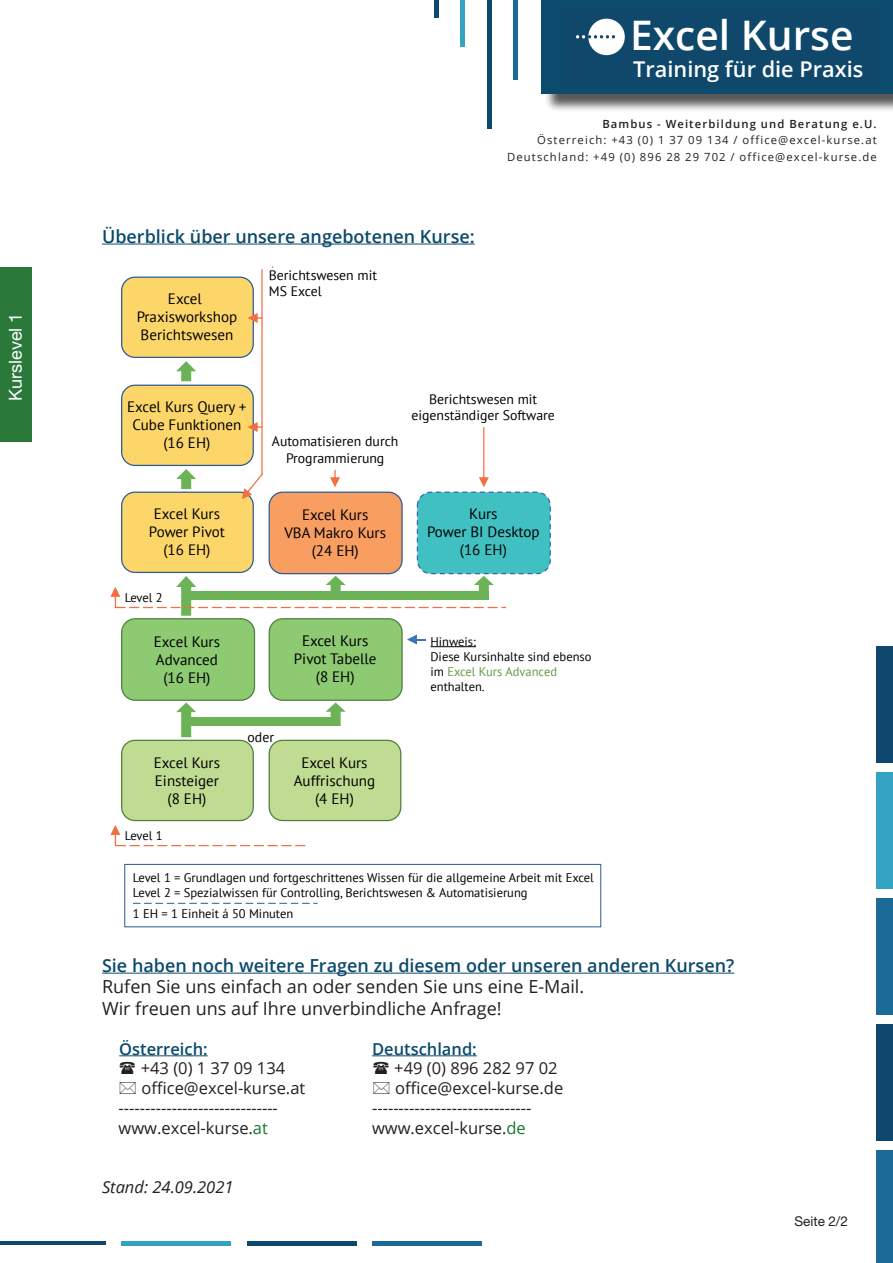
<style>
.page{position:relative;width:893px;height:1263px;background:#fff}
.page>*{position:absolute;margin:0;border:0;box-sizing:border-box;transform-origin:0 0}
.t1{font:600 40.8px "Open Sans";color:#fff}
.t2{font:600 21.75px "Open Sans";color:#fff}
.t3{font:600 18px "Open Sans";color:#0c4a6c}
.t4{font:18px/21.6px "Open Sans";color:#231f20}
.t5{font:18px "Helvetica Neue LT Std";color:#fff}
.t6{font:16.5px "Open Sans";color:#231f20}
.t7{font:600 16.5px "Open Sans";color:#0c4a6c}
.t8{font:italic 16.5px "Open Sans";color:#231f20}
.t9{font:15px/18px "PT Sans";color:#000001;text-align:center}
.t10{font:13.8px/16.5px "PT Sans";color:#000001;text-align:center}
.t11{font:13.5px "Helvetica Neue LT Std";color:#231f20}
.t12{font:12.6px/15px "PT Sans";color:#000001}
.t13{font:11.25px/16.5px "Open Sans";letter-spacing:.1em;color:#231f20;text-align:right}
.t14{font:600 11.25px "Open Sans";letter-spacing:.1em;color:#231f20}
.s1{color:#629c43}
.s2{color:#1a772c}
</style>
<div class="page">
<div style="left:877px;top:772px;width:16px;height:117px;background:#34a3c1"></div>
<div style="left:877px;top:646px;width:16px;height:117px;background:#0e486e"></div>
<div style="left:877px;top:898px;width:16px;height:117px;background:#1b6a98"></div>
<div style="left:877px;top:1024px;width:16px;height:117px;background:#0e486e"></div>
<hr style="left:0;top:1241px;width:105px;height:4px;background:#0e486e">
<hr style="left:122px;top:1241px;width:109px;height:4px;background:#34a3c1">
<hr style="left:247px;top:1241px;width:109px;height:4px;background:#0e486e">
<hr style="left:372px;top:1241px;width:110px;height:4px;background:#1b6a98">
<div style="left:877px;top:1150px;width:16px;height:113px;background:#1b6a98"></div>
<div style="left:434px;top:0;width:5px;height:17px;background:#0e486e"></div>
<hr style="left:461px;top:0;width:4px;height:47px;background:#34a3c1">
<hr style="left:487px;top:0;width:4px;height:129px;background:#0e486e">
<hr style="left:513px;top:0;width:4px;height:79px;background:#1b6a98">
<div style="left:544px;top:0;width:349px;height:113px;background:#231f20;opacity:.75"></div>
<div style="left:542px;top:0;width:351px;height:94px;background:#0c4b6d"></div>
<div style="left:564px;top:10px;width:316px;height:77px;background:#10486c"></div>
<div style="left:588px;top:19px;width:37px;height:36px;background:#fff;border-radius:50%"></div>
<svg style="left:576px;top:35px;width:39px;height:3px"></svg>
<div style="left:0;top:266px;width:31px;height:175px;background:#2a793b"></div>
<hr style="left:102px;top:244px;width:373px;height:1px;background:#0c4a6c">
<hr style="left:102px;top:973px;width:632px;height:1px;background:#0c4a6c">
<hr style="left:119px;top:1055px;width:89px;height:1px;background:#0c4a6c">
<hr style="left:372px;top:1055px;width:105px;height:1px;background:#0c4a6c">
<div style="left:122px;top:619px;width:132px;height:81px;background:#8dca72;border-radius:14px"></div>
<div style="left:121px;top:618px;width:134px;height:83px;border:1px solid #4e7f3c;border-radius:14px"></div>
<div style="left:122px;top:740px;width:131px;height:80px;background:#c0dc92;border-radius:13px"></div>
<div style="left:121px;top:740px;width:133px;height:81px;border:1px solid #4e7f3c;border-radius:13px"></div>
<hr style="left:261px;top:269px;width:2px;height:206px;background:#f36e43">
<div style="left:122px;top:385px;width:131px;height:80px;background:#fdd66a;border-radius:13px"></div>
<div style="left:121px;top:385px;width:133px;height:81px;border:1px solid #2a5b96;border-radius:13px"></div>
<svg style="left:176px;top:469px;width:20px;height:20px"></svg>
<svg style="left:110px;top:825px;width:196px;height:21px"></svg>
<svg style="left:176px;top:702px;width:20px;height:35px"></svg>
<div style="left:190px;top:718px;width:149px;height:8px;background:#6cb256"></div>
<svg style="left:326px;top:702px;width:20px;height:24px"></svg>
<div style="left:269px;top:619px;width:133px;height:81px;background:#8dca72;border-radius:14px"></div>
<div style="left:269px;top:618px;width:134px;height:83px;border:1px solid #4e7f3c;border-radius:14px"></div>
<div style="left:269px;top:492px;width:133px;height:82px;background:#f89e60;border-radius:14px"></div>
<div style="left:269px;top:492px;width:134px;height:82px;border:1px solid #2a5b96;border-radius:14px"></div>
<div style="left:122px;top:277px;width:131px;height:80px;background:#fdd66a;border-radius:13px"></div>
<div style="left:121px;top:277px;width:133px;height:81px;border:1px solid #2a5b96;border-radius:13px"></div>
<div style="left:122px;top:492px;width:131px;height:80px;background:#fdd66a;border-radius:13px"></div>
<div style="left:121px;top:492px;width:133px;height:81px;border:1px solid #2a5b96;border-radius:13px"></div>
<svg style="left:248px;top:422px;width:15px;height:10px"></svg>
<svg style="left:242px;top:474px;width:21px;height:25px"></svg>
<svg style="left:176px;top:361px;width:20px;height:20px"></svg>
<svg style="left:248px;top:313px;width:15px;height:10px"></svg>
<div style="left:124px;top:864px;width:477px;height:63px;border:1px solid #2a5b96"></div>
<svg style="left:133px;top:903px;width:185px;height:1px"></svg>
<hr style="left:430px;top:646px;width:46px;height:1px;background:#000001">
<svg style="left:407px;top:634px;width:19px;height:10px"></svg>
<div style="left:417px;top:492px;width:133px;height:82px;background:#41c0c2;border-radius:14px"></div>
<div style="left:417px;top:492px;width:134px;height:82px;border:1px dashed #3169b3;border-radius:14px"></div>
<svg style="left:110px;top:576px;width:396px;height:40px"></svg>
<div style="left:269px;top:740px;width:132px;height:80px;background:#c0dc92;border-radius:13px"></div>
<div style="left:269px;top:740px;width:132px;height:81px;border:1px solid #4e7f3c;border-radius:13px"></div>
<svg style="left:479px;top:427px;width:10px;height:60px"></svg>
<svg style="left:330px;top:470px;width:10px;height:17px"></svg>
<p class="t5" style="left:5px;top:401px;width:89px;rotate:-90deg">Kurslevel 1</p>
<h1 class="t1" style="left:630px;top:7px;width:225px">Excel Kurse</h1>
<h2 class="t2" style="left:633px;top:54px;width:232px">Training für die Praxis</h2>
<p class="t3" style="left:102px;top:224px;width:374px">Überblick über unsere angebotenen Kurse:</p>
<p class="t9" style="left:137px;top:289px;width:102px">Excel<br>Praxisworkshop<br>Berichtswesen</p>
<p class="t10" style="left:269px;top:266px;width:110px;text-align:left">Berichtswesen mit<br>MS Excel</p>
<p class="t14" style="left:602px;top:116px;width:276px">Bambus - Weiterbildung und Beratung e.U.</p>
<p class="t13" style="left:507px;top:132px;width:371px">Österreich: +43 (0) 1 37 09 134 / office@excel-kurse.at<br>Deutschland: +49 (0) 896 28 29 702 / office@excel-kurse.de</p>
<p class="t9" style="left:127px;top:397px;width:121px">Excel Kurs Query +<br>Cube Funktionen (16 EH)</p>
<p class="t10" style="left:272px;top:433px;width:128px">Automatisieren durch<br>Programmierung</p>
<p class="t10" style="left:411px;top:390px;width:145px">Berichtswesen mit eigenständiger Software</p>
<p class="t9" style="left:149px;top:504px;width:78px">Excel Kurs<br>Power Pivot (16 EH)</p>
<p class="t12" style="left:125px;top:590px;width:39px">Level 2</p>
<p class="t9" style="left:284px;top:506px;width:103px">Excel Kurs<br>VBA Makro Kurs (24 EH)</p>
<p class="t9" style="left:154px;top:632px;width:68px">Excel Kurs<br>Advanced (16 EH)</p>
<p class="t9" style="left:294px;top:631px;width:84px">Excel Kurs<br>Pivot Tabelle (8 EH)</p>
<p class="t9" style="left:154px;top:753px;width:68px">Excel Kurs<br>Einsteiger (8 EH)</p>
<p class="t12" style="left:125px;top:828px;width:39px">Level 1</p>
<p class="t10" style="left:248px;top:728px;width:28px">oder</p>
<p class="t9" style="left:294px;top:753px;width:83px">Excel Kurs<br>Auffrischung (4 EH)</p>
<p class="t9" style="left:427px;top:504px;width:114px">Kurs<br>Power BI Desktop (16 EH)</p>
<p class="t12" style="left:430px;top:633px;width:163px">Hinweis:<br>Diese Kursinhalte sind ebenso im <span class="s1">Excel Kurs Advanced </span>enthalten.</p>
<p class="t12" style="left:133px;top:870px;width:462px">Level 1 = Grundlagen und fortgeschrittenes Wissen für die allgemeine Arbeit mit Excel<br>Level 2 = Spezialwissen für Controlling, Berichtswesen &amp; Automatisierung</p>
<p class="t12" style="left:133px;top:906px;width:162px">1 EH = 1 Einheit á 50 Minuten</p>
<p class="t3" style="left:102px;top:953px;width:634px">Sie haben noch weitere Fragen zu diesem oder unseren anderen Kursen?</p>
<p class="t4" style="left:102px;top:975px;width:484px">Rufen Sie uns einfach an oder senden Sie uns eine E-Mail.<br>Wir freuen uns auf Ihre unverbindliche Anfrage!</p>
<p class="t7" style="left:119px;top:1037px;width:90px">Österreich:</p>
<p class="t7" style="left:372px;top:1037px;width:106px">Deutschland:</p>
<p class="t6" style="left:141px;top:1057px;width:146px">+43 (0) 1 37 09 134</p>
<p class="t6" style="left:394px;top:1057px;width:165px">+49 (0) 896 282 97 02</p>
<p class="t6" style="left:142px;top:1077px;width:165px">office@excel-kurse.at</p>
<p class="t6" style="left:395px;top:1077px;width:170px">office@excel-kurse.de</p>
<p class="t6" style="left:119px;top:1097px;width:161px">------------------------------</p>
<p class="t6" style="left:372px;top:1097px;width:161px">------------------------------</p>
<p class="t6" style="left:119px;top:1116px;width:151px">www.excel-kurse.<span class="s2">at</span></p>
<p class="t6" style="left:372px;top:1116px;width:155px">www.excel-kurse.<span class="s2">de</span></p>
<p class="t8" style="left:102px;top:1176px;width:133px">Stand: 24.09.2021</p>
<p class="t11" style="left:794px;top:1213px;width:55px">Seite 2/2</p>
</div>
